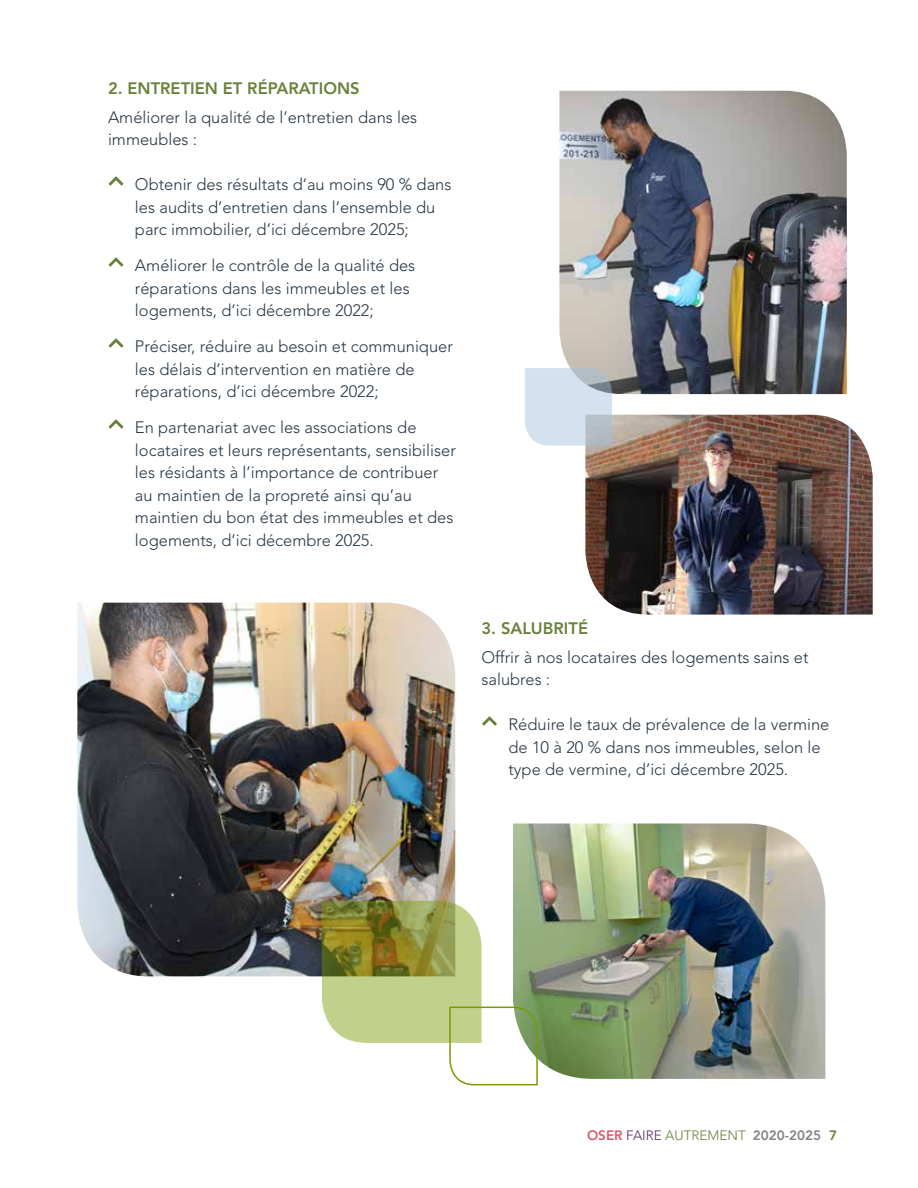
<style>
.page{position:relative;width:918px;height:1188px;background:#fff}
.page>*{position:absolute;margin:0;border:0;box-sizing:border-box;transform-origin:0 0}
.t1{font:300 16.5px/22.5px "Avenir";color:#263746}
.t2{font:800 16.5px "Avenir";color:#6a813b}
.t3{font:300 13.5px "Avenir";color:#6a813b}
.s1{font-weight:800;color:#d85c72}
.s2{color:#592c5f}
.s3{font-weight:800;color:#818589}
.s4{font-weight:800}
</style>
<div class="page">
<img style="left:513px;top:824px;width:312px;height:255px">
<img style="left:77px;top:603px;width:378px;height:373px">
<svg style="left:321px;top:900px;width:218px;height:186px"></svg>
<img style="left:585px;top:415px;width:288px;height:200px">
<img style="left:559px;top:91px;width:288px;height:303px">
<svg style="left:525px;top:368px;width:87px;height:78px;background:#cbd8e2"></svg>
<svg style="left:108px;top:176px;width:16px;height:10px"></svg>
<svg style="left:108px;top:257px;width:16px;height:10px"></svg>
<svg style="left:108px;top:338px;width:16px;height:10px"></svg>
<svg style="left:108px;top:419px;width:16px;height:10px"></svg>
<svg style="left:482px;top:716px;width:15px;height:10px"></svg>
<p class="t2" style="left:108px;top:78px;width:253px">2. ENTRETIEN ET RÉPARATIONS</p>
<p class="t1" style="left:108px;top:106px;width:311px">Améliorer la qualité de l’entretien dans les immeubles :</p>
<p class="t1" style="left:135px;top:173px;width:318px">Obtenir des résultats d’au moins 90 % dans les audits d’entretien dans l’ensemble du parc immobilier, d’ici décembre 2025;</p>
<p class="t1" style="left:135px;top:254px;width:282px">Améliorer le contrôle de la qualité des réparations dans les immeubles et les logements, d’ici décembre 2022;</p>
<p class="t1" style="left:135px;top:335px;width:319px">Préciser, réduire au besoin et communiquer les délais d’intervention en matière de réparations, d’ici décembre 2022;</p>
<p class="t1" style="left:135px;top:416px;width:322px">En partenariat avec les associations de locataires et leurs représentants, sensibiliser les résidants à l’importance de contribuer au maintien de la propreté ainsi qu’au maintien du bon état des immeubles et des logements, d’ici décembre 2025.</p>
<p class="t2" style="left:481px;top:618px;width:108px">3. SALUBRITÉ</p>
<p class="t1" style="left:481px;top:646px;width:329px">Offrir à nos locataires des logements sains et salubres :</p>
<p class="t1" style="left:508px;top:713px;width:322px">Réduire le taux de prévalence de la vermine de 10 à 20 % dans nos immeubles, selon le type de vermine, d’ici décembre 2025.</p>
<p class="t3" style="left:587px;top:1127px;width:251px"><span class="s1">OSER</span> <span class="s2">FAIRE</span> AUTREMENT <span class="s3">2020-2025</span> <span class="s4">7</span></p>
</div>
